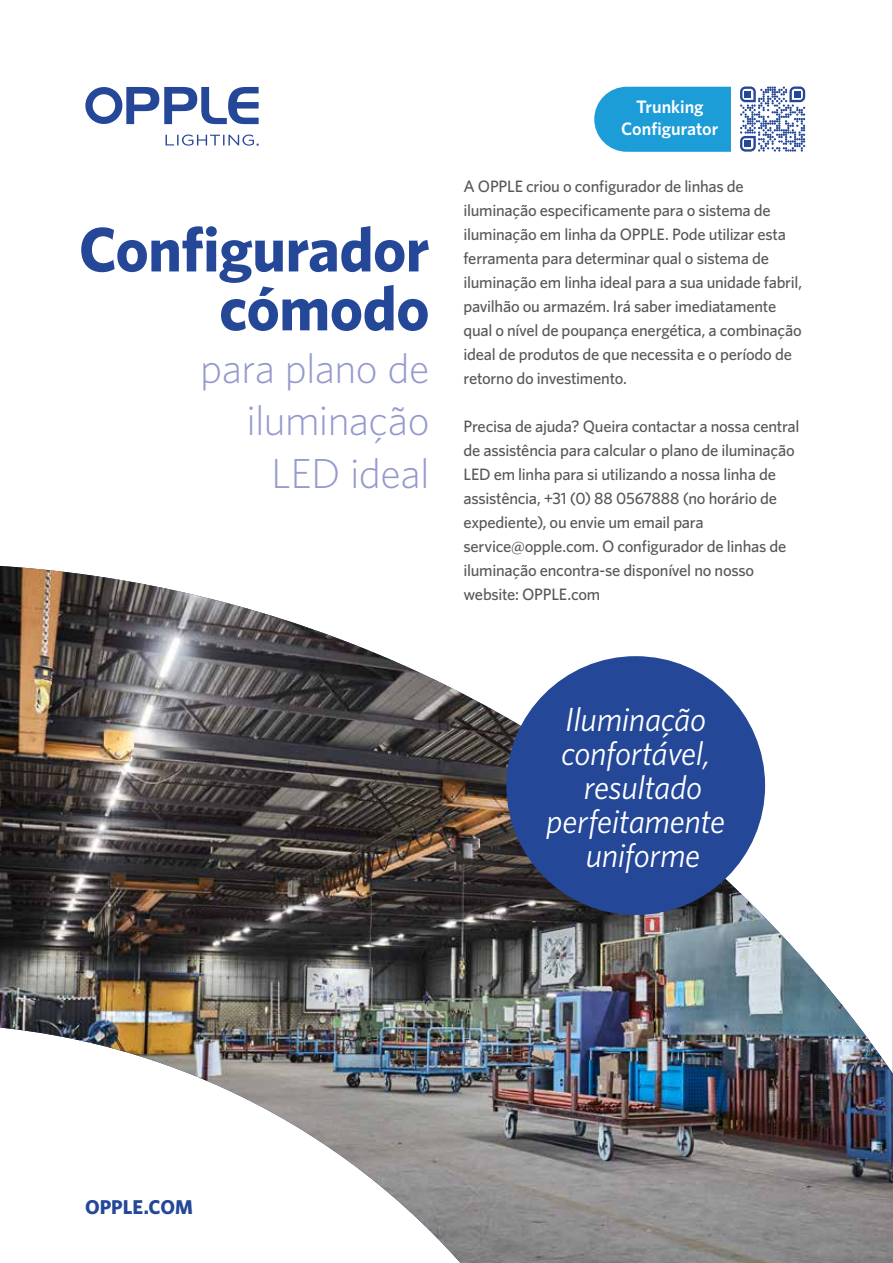
<style>
.page{position:relative;width:893px;height:1263px;background:#fff}
.page>*{position:absolute;margin:0;border:0;box-sizing:border-box;transform-origin:0 0}
.t1{font:700 62.85px/58.9px "Whitney";letter-spacing:-.01em;color:#244798;text-align:right}
.t2{font:300 42px/52.5px "Whitney";letter-spacing:-.015em;color:#949acd;text-align:right}
.t3{font:italic 33.45px/34.2px "Whitney";letter-spacing:-.01em;color:#fff;text-align:center}
.t4{font:700 19.95px "Whitney";letter-spacing:-.005em;color:#244798}
.t5{font:600 18px/21.6px "Whitney";color:#fff;text-align:center}
.t6{font:500 16.5px/24px "Whitney";letter-spacing:-.015em;color:#575756}
</style>
<div class="page">
<hr style="left:892px;top:0;width:1px;height:1263px;background:#dadada">
<svg style="left:85px;top:87px;width:174px;height:59px"></svg>
<img style="left:0;top:566px;width:893px;height:697px">
<div style="left:506px;top:656px;width:259px;height:259px;background:#244798;border-radius:50%"></div>
<div style="left:594px;top:87px;width:189px;height:65px;background:#1d9dd8;border-radius:33px"></div>
<div style="left:731px;top:79px;width:84px;height:82px;background:#fff"></div>
<svg style="left:740px;top:86px;width:65px;height:66px"></svg>
<div style="left:744px;top:91px;width:7px;height:7px;background:#244798"></div>
<div style="left:794px;top:91px;width:7px;height:7px;background:#244798"></div>
<div style="left:744px;top:140px;width:7px;height:7px;background:#244798"></div>
<h1 class="t1" style="left:79px;top:219px;width:352px">Configurador cómodo</h1>
<h2 class="t2" style="left:200px;top:341px;width:231px">para plano de iluminação<br>LED ideal</h2>
<p class="t5" style="left:621px;top:96px;width:99px">Trunking<br>Configurator</p>
<p class="t6" style="left:463px;top:174px;width:340px">A OPPLE criou o configurador de linhas de iluminação especificamente para o sistema de iluminação em linha da OPPLE. Pode utilizar esta ferramenta para determinar qual o sistema de iluminação em linha ideal para a sua unidade fabril, pavilhão ou armazém. Irá saber imediatamente qual o nível de poupança energética, a combinação ideal de produtos de que necessita e o período de retorno do investimento.</p>
<p class="t6" style="left:463px;top:414px;width:338px">Precisa de ajuda? Queira contactar a nossa central de assistência para calcular o plano de iluminação LED em linha para si utilizando a nossa linha de assistência, +31 (0) 88 0567888 (no horário de expediente), ou envie um email para service@opple.com. O configurador de linhas de iluminação encontra-se disponível no nosso website: OPPLE.com</p>
<h3 class="t3" style="left:546px;top:701px;width:180px">Iluminação confortável, resultado perfeitamente uniforme</h3>
<p class="t4" style="left:85px;top:1194px;width:109px">OPPLE.COM</p>
</div>
